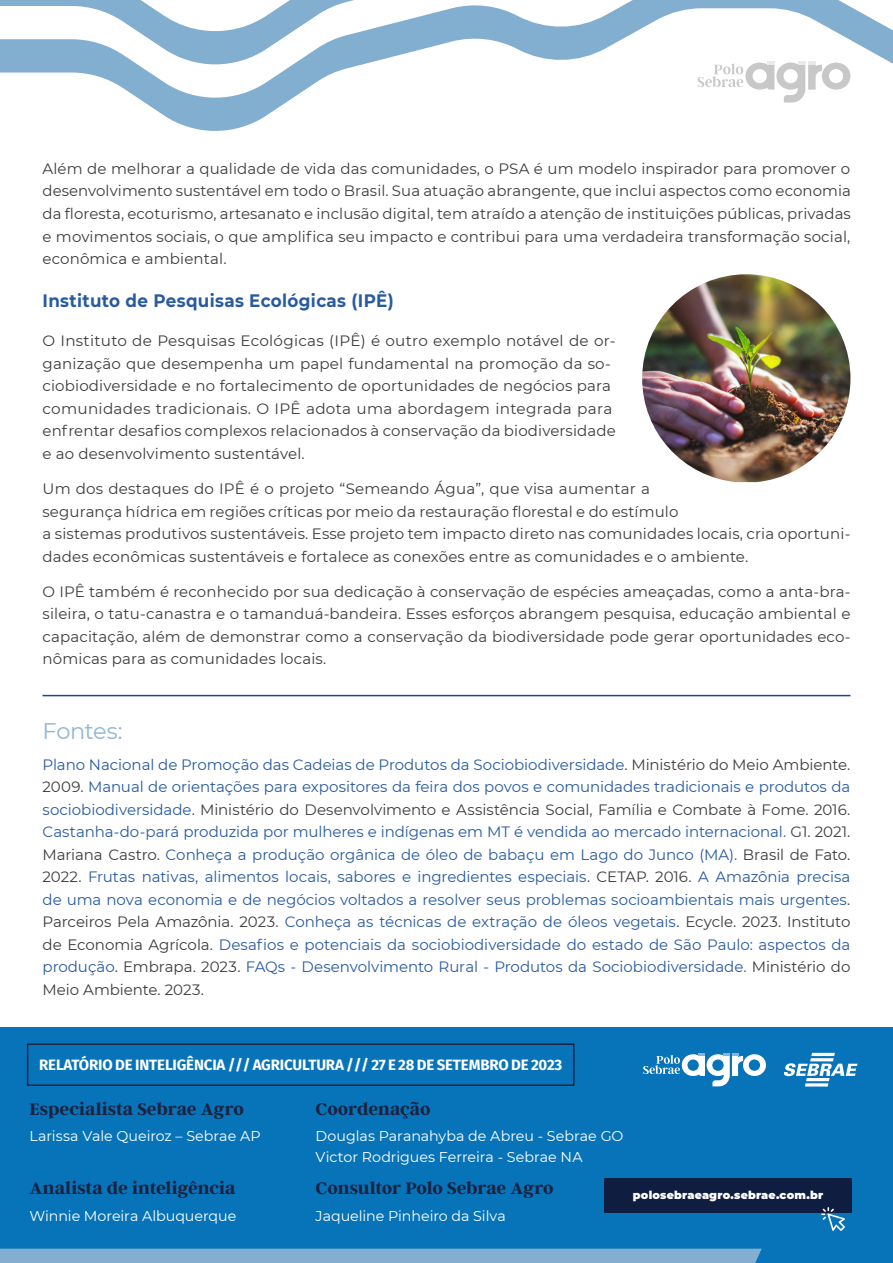
<style>
.page{position:relative;width:893px;height:1263px;background:#fff}
.page>*{position:absolute;margin:0;border:0;box-sizing:border-box;transform-origin:0 0}
.Titulo_fontes_consultadas{font:22.5px "Montserrat";letter-spacing:-.015em;color:#90b5d5}
.t1{font:700 18.6px "Argent CF";letter-spacing:-.005em;color:#1c2341}
.Subtitulo{font:700 18px "Montserrat";letter-spacing:.02em;color:#285aa0;scale:.93 1}
.Corpo11pt{font:15px/22.5px "Montserrat";letter-spacing:.01em;color:#3c3c3c;text-align:justify}
.Fontes_consultadas{font:15px/22.5px "Montserrat";letter-spacing:-.005em;color:#285aa0;text-align:justify}
.t2{font:700 15px "Fira Sans";letter-spacing:-.01em;color:#fff}
.t3{font:14.25px/21.3px "Montserrat";color:#fff}
.t4{font:900 11.1px "Montserrat";letter-spacing:.02em;color:#fff}
.s1{color:#3c3c3c}
</style>
<div class="page">
<svg style="left:0;top:70px;width:851px;height:61px"></svg>
<svg style="left:0;top:3px;width:893px;height:67px"></svg>
<svg style="left:0;top:0;width:844px;height:3px"></svg>
<svg style="left:697px;top:61px;width:153px;height:42px"></svg>
<div style="left:0;top:1027px;width:893px;height:236px;background:#0774b9"></div>
<div style="left:0;top:1249px;width:762px;height:14px;background:#82afcf"></div>
<div style="left:604px;top:1178px;width:248px;height:35px;background:#0f1d41"></div>
<svg style="left:821px;top:1207px;width:23px;height:24px"></svg>
<svg style="left:643px;top:1053px;width:123px;height:33px"></svg>
<svg style="left:784px;top:1053px;width:73px;height:33px"></svg>
<div style="left:27px;top:1043px;width:547px;height:43px;border:2px solid #1c2341"></div>
<hr style="left:43px;top:695px;width:807px;height:1px;background:#164894">
<img style="left:642px;top:274px;width:208px;height:208px">
<p class="Corpo11pt" style="left:43px;top:157px;width:810px">Além de melhorar a qualidade de vida das comunidades, o PSA é um modelo inspirador para promover o desenvolvimento sustentável em todo o Brasil. Sua atuação abrangente, que inclui aspectos como economia da floresta, ecoturismo, artesanato e inclusão digital, tem atraído a atenção de instituições públicas, privadas e movimentos sociais, o que amplifica seu impacto e contribui para uma verdadeira transformação social, econômica e ambiental.</p>
<p class="Subtitulo" style="left:43px;top:287px;width:379px">Instituto de Pesquisas Ecológicas (IPÊ)</p>
<p class="Corpo11pt" style="left:43px;top:329px;width:575px;text-align:left">O Instituto de Pesquisas Ecológicas (IPÊ) é outro exemplo notável de or&shy;ganização que desempenha um papel fundamental na promoção da so&shy;ciobiodiversidade e no fortalecimento de oportunidades de negócios para comunidades tradicionais. O IPÊ adota uma abordagem integrada para enfrentar desafios complexos relacionados à conservação da biodiversidade e ao desenvolvimento sustentável.</p>
<p class="Corpo11pt" style="left:43px;top:477px;width:809px;text-align:left">Um dos destaques do IPÊ é o projeto “Semeando Água”, que visa aumentar a<br>segurança hídrica em regiões críticas por meio da restauração florestal e do estímulo<br>a sistemas produtivos sustentáveis. Esse projeto tem impacto direto nas comunidades locais, cria oportuni&shy;dades econômicas sustentáveis e fortalece as conexões entre as comunidades e o ambiente.</p>
<p class="Corpo11pt" style="left:43px;top:580px;width:809px">O IPÊ também é reconhecido por sua dedicação à conservação de espécies ameaçadas, como a anta-bra&shy;sileira, o tatu-canastra e o tamanduá-bandeira. Esses esforços abrangem pesquisa, educação ambiental e capacitação, além de demonstrar como a conservação da biodiversidade pode gerar oportunidades eco&shy;nômicas para as comunidades locais.</p>
<p class="Titulo_fontes_consultadas" style="left:43px;top:715px;width:82px">Fontes:</p>
<p class="Fontes_consultadas" style="left:43px;top:753px;width:809px">Plano Nacional de Promoção das Cadeias de Produtos da Sociobiodiversidade<span class="s1">. Ministério do Meio Ambiente.<br>2009.</span> Manual de orientações para expositores da feira dos povos e comunidades tradicionais e produtos da sociobiodiversidade<span class="s1">. Ministério do Desenvolvimento e Assistência Social, Família e Combate à Fome. 2016.<br></span>Castanha-do-pará produzida por mulheres e indígenas em MT é vendida ao mercado internacional. <span class="s1">G1. 2021.<br>Mariana Castro.</span> Conheça a produção orgânica de óleo de babaçu em Lago do Junco (MA). <span class="s1">Brasil de Fato.<br>2022.</span> Frutas nativas, alimentos locais, sabores e ingredientes especiais<span class="s1">. CETAP. 2016.</span> A Amazônia precisa de uma nova economia e de negócios voltados a resolver seus problemas socioambientais mais urgentes<span class="s1">.<br>Parceiros Pela Amazônia. 2023.</span> Conheça as técnicas de extração de óleos vegetais<span class="s1">. Ecycle. 2023. Instituto de Economia Agrícola.</span> Desafios e potenciais da sociobiodiversidade do estado de São Paulo: aspectos da produção<span class="s1">. Embrapa. 2023.</span> FAQs - Desenvolvimento Rural - Produtos da Sociobiodiversidade. <span class="s1">Ministério do Meio Ambiente. 2023.</span></p>
<p class="t2" style="left:39px;top:1052px;width:525px">RELATÓRIO DE INTELIGÊNCIA /// AGRICULTURA /// 27 E 28 DE SETEMBRO DE 2023</p>
<p class="t1" style="left:29px;top:1099px;width:216px">Especialista Sebrae Agro</p>
<p class="t1" style="left:316px;top:1099px;width:116px">Coordenação</p>
<p class="t3" style="left:29px;top:1125px;width:233px">Larissa Vale Queiroz – Sebrae AP</p>
<p class="t3" style="left:316px;top:1125px;width:309px">Douglas Paranahyba de Abreu - Sebrae GO<br>Victor Rodrigues Ferreira - Sebrae NA</p>
<p class="t1" style="left:29px;top:1178px;width:208px">Analista de inteligência</p>
<p class="t1" style="left:316px;top:1178px;width:240px">Consultor Polo Sebrae Agro</p>
<p class="t4" style="left:633px;top:1187px;width:192px">polosebraeagro.sebrae.com.br</p>
<p class="t3" style="left:29px;top:1204px;width:208px">Winnie Moreira Albuquerque</p>
<p class="t3" style="left:316px;top:1204px;width:192px">Jaqueline Pinheiro da Silva</p>
</div>
